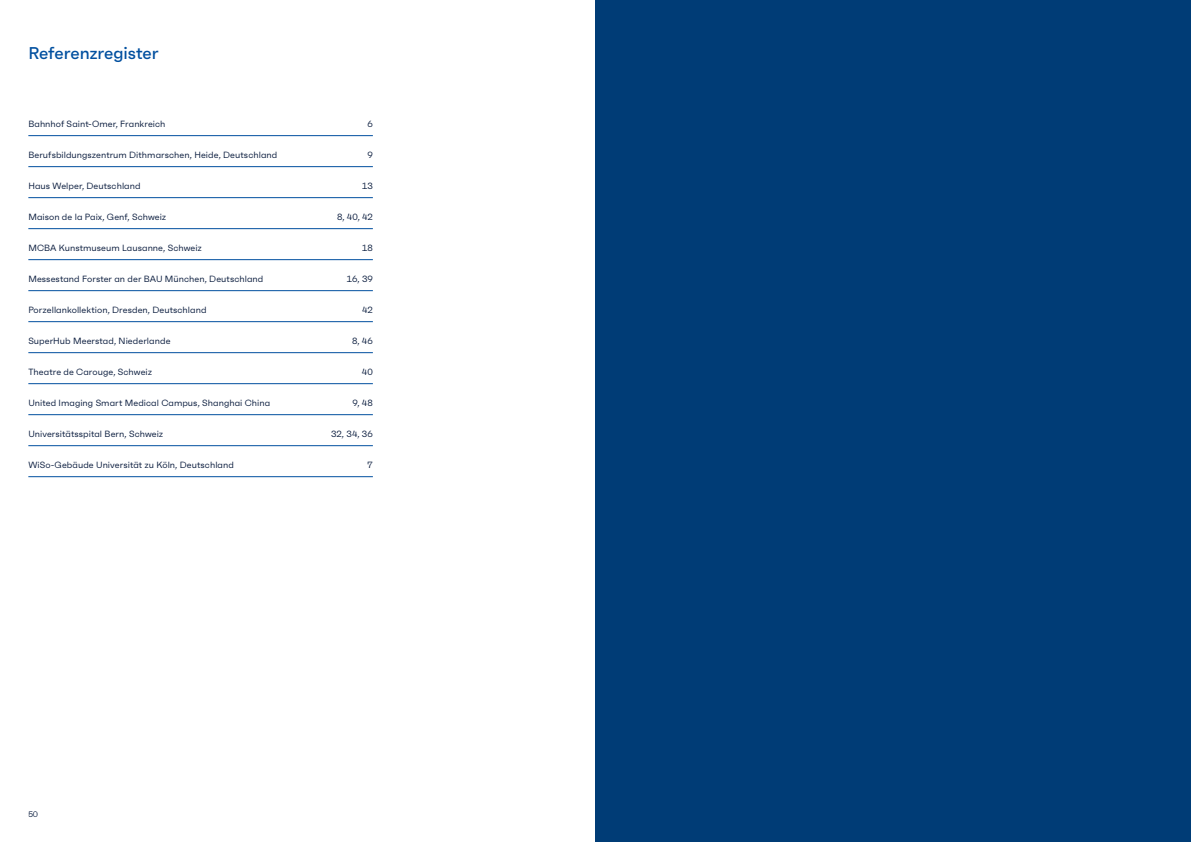
<style>
.page{position:relative;width:1191px;height:842px;background:#fff}
.page>*{position:absolute;margin:0;border:0;box-sizing:border-box;transform-origin:0 0}
.t1{font:500 17px "Faktum";letter-spacing:-.005em;color:#004f9f}
.t2{font:9px "Faktum";letter-spacing:.01em;color:#001437}
.t3{font:8px "Faktum";color:#001437}
</style>
<div class="page">
<div style="left:595px;top:0;width:596px;height:842px;background:#003c76"></div>
<hr style="left:28px;top:135px;width:345px;height:1px;background:#004f9f">
<hr style="left:28px;top:166px;width:345px;height:1px;background:#004f9f">
<hr style="left:28px;top:197px;width:345px;height:1px;background:#004f9f">
<hr style="left:28px;top:228px;width:345px;height:1px;background:#004f9f">
<hr style="left:28px;top:259px;width:345px;height:1px;background:#004f9f">
<hr style="left:28px;top:290px;width:345px;height:1px;background:#004f9f">
<hr style="left:28px;top:321px;width:345px;height:1px;background:#004f9f">
<hr style="left:28px;top:352px;width:345px;height:1px;background:#004f9f">
<hr style="left:28px;top:383px;width:345px;height:1px;background:#004f9f">
<hr style="left:28px;top:414px;width:345px;height:1px;background:#004f9f">
<hr style="left:28px;top:445px;width:345px;height:1px;background:#004f9f">
<hr style="left:28px;top:476px;width:345px;height:1px;background:#004f9f">
<h1 class="t1" style="left:28px;top:43px;width:132px">Referenzregister</h1>
<p class="t2" style="left:28px;top:118px;width:139px">Bahnhof Saint-Omer, Frankreich</p>
<p class="t2" style="left:367px;top:118px;width:7px">6</p>
<p class="t2" style="left:28px;top:149px;width:250px">Berufsbildungszentrum Dithmarschen, Heide, Deutschland</p>
<p class="t2" style="left:367px;top:149px;width:7px">9</p>
<p class="t2" style="left:28px;top:180px;width:114px">Haus Welper, Deutschland</p>
<p class="t2" style="left:362px;top:180px;width:12px">13</p>
<p class="t2" style="left:28px;top:211px;width:139px">Maison de la Paix, Genf, Schweiz</p>
<p class="t2" style="left:337px;top:211px;width:37px">8, 40, 42</p>
<p class="t2" style="left:28px;top:242px;width:175px">MCBA Kunstmuseum Lausanne, Schweiz</p>
<p class="t2" style="left:362px;top:242px;width:12px">18</p>
<p class="t2" style="left:28px;top:273px;width:236px">Messestand Forster an der BAU München, Deutschland</p>
<p class="t2" style="left:347px;top:273px;width:28px">16, 39</p>
<p class="t2" style="left:28px;top:304px;width:180px">Porzellankollektion, Dresden, Deutschland</p>
<p class="t2" style="left:362px;top:304px;width:12px">42</p>
<p class="t2" style="left:28px;top:335px;width:144px">SuperHub Meerstad, Niederlande</p>
<p class="t2" style="left:352px;top:335px;width:22px">8, 46</p>
<p class="t2" style="left:28px;top:366px;width:125px">Theatre de Carouge, Schweiz</p>
<p class="t2" style="left:362px;top:366px;width:12px">40</p>
<p class="t2" style="left:28px;top:397px;width:243px">United Imaging Smart Medical Campus, Shanghai China</p>
<p class="t2" style="left:353px;top:397px;width:22px">9, 48</p>
<p class="t2" style="left:28px;top:428px;width:136px">Universitätsspital Bern, Schweiz</p>
<p class="t2" style="left:331px;top:428px;width:43px">32, 34, 36</p>
<p class="t2" style="left:28px;top:459px;width:207px">WiSo-Gebäude Universität zu Köln, Deutschland</p>
<p class="t2" style="left:367px;top:459px;width:7px">7</p>
<p class="t3" style="left:28px;top:810px;width:11px">50</p>
</div>
